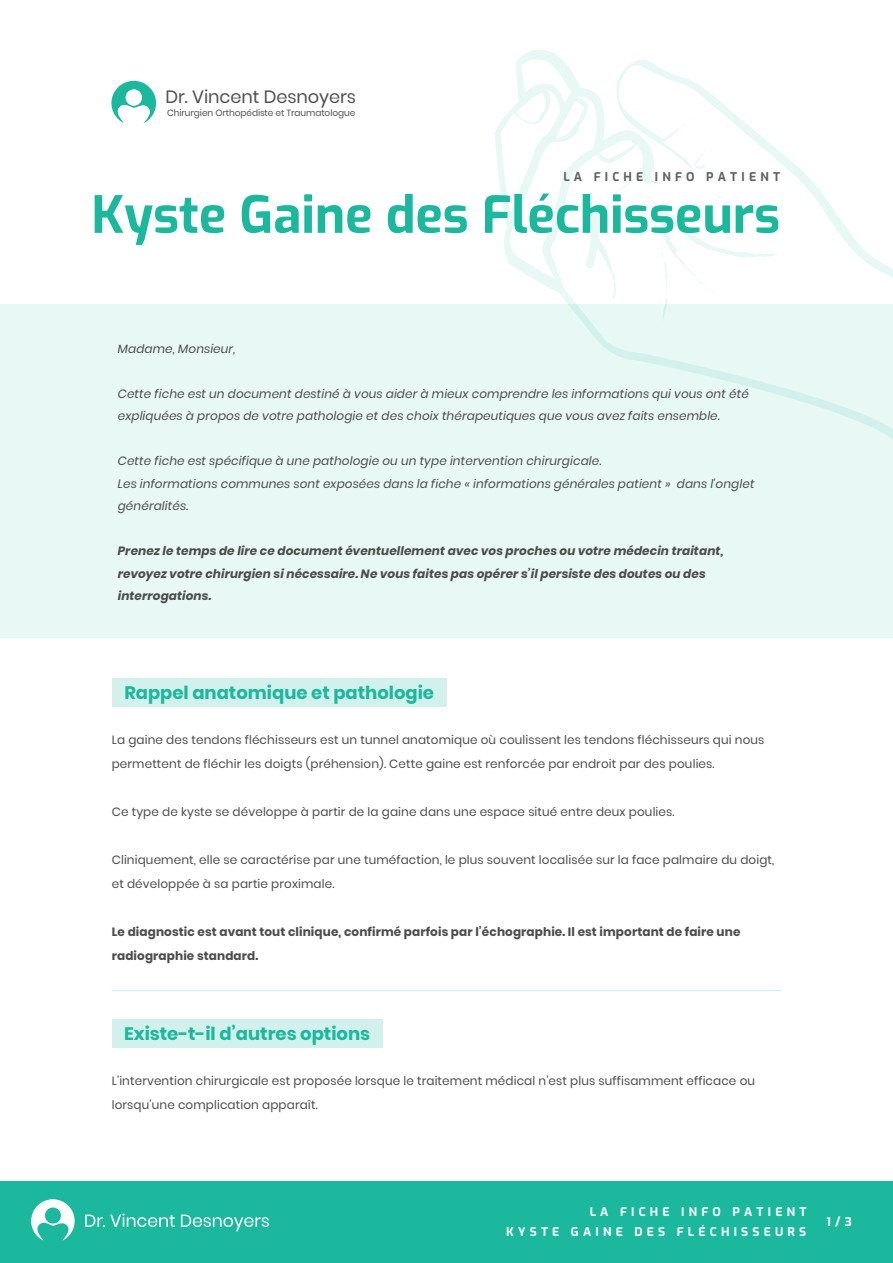
<style>
.page{position:relative;width:893px;height:1263px;background:#fff}
.page>*{position:absolute;margin:0;border:0;box-sizing:border-box;transform-origin:0 0}
.t1{font:100 51px "Exo";color:#1bb89d}
.t2{font:700 18px "Poppins";color:#1bb89d}
.t3{font:17.7px "Poppins";letter-spacing:-.005em;color:#515151}
.t4{font:12px/24px "Poppins";letter-spacing:.01em;color:#4c4c4c}
.t5{font:italic 12px/22.5px "Poppins";letter-spacing:.01em;color:#4c4c4c}
.t6{font:italic 700 12px/22.5px "Poppins";letter-spacing:.01em;color:#4c4c4c}
.t7{font:700 12px/24px "Poppins";letter-spacing:.01em;color:#4c4c4c}
.t8{font:100 12px/19.5px "Exo";letter-spacing:.35em;color:#fff;text-align:right}
.t9{font:100 12px "Exo";letter-spacing:.35em;color:#606060}
.t10{font:9px "Poppins";letter-spacing:-.01em;color:#515151}
</style>
<div class="page">
<svg style="left:111px;top:81px;width:45px;height:42px"></svg>
<div style="left:126px;top:89px;width:16px;height:17px;background:#fff;border-radius:50%"></div>
<div style="left:0;top:304px;width:893px;height:334px;background:#e8f8f5"></div>
<div style="left:112px;top:678px;width:334px;height:29px;background:#d2f1ec"></div>
<hr style="left:112px;top:990px;width:669px;height:1px;background:#1bb99f">
<div style="left:112px;top:1019px;width:271px;height:29px;background:#d2f1ec"></div>
<div style="left:0;top:1181px;width:893px;height:82px;background:#1bb89d"></div>
<svg style="left:85px;top:1213px;width:90px;height:14px"></svg>
<svg style="left:181px;top:1214px;width:88px;height:17px"></svg>
<svg style="left:31px;top:1199px;width:44px;height:42px"></svg>
<svg style="left:495px;top:50px;width:398px;height:389px"></svg>
<svg style="left:624px;top:203px;width:155px;height:126px"></svg>
<h3 class="t3" style="left:166px;top:86px;width:192px">Dr. Vincent Desnoyers</h3>
<p class="t10" style="left:167px;top:107px;width:190px">Chirurgien Orthopédiste et Traumatologue</p>
<p class="t9" style="left:563px;top:168px;width:218px">LA FICHE INFO PATIENT</p>
<h1 class="t1" style="left:91px;top:177px;width:690px">Kyste Gaine des Fléchisseurs</h1>
<p class="t5" style="left:118px;top:338px;width:119px">Madame, Monsieur,</p>
<p class="t5" style="left:118px;top:383px;width:633px">Cette fiche est un document destiné à vous aider à mieux comprendre les informations qui vous ont été expliquées à propos de votre pathologie et des choix thérapeutiques que vous avez faits ensemble.</p>
<p class="t5" style="left:118px;top:450px;width:638px">Cette fiche est spécifique à une pathologie ou un type intervention chirurgicale.<br>Les informations communes sont exposées dans la fiche « informations générales patient » dans l’onglet généralités.</p>
<p class="t6" style="left:118px;top:540px;width:607px">Prenez le temps de lire ce document éventuellement avec vos proches ou votre médecin traitant, revoyez votre chirurgien si nécessaire. Ne vous faites pas opérer s’il persiste des doutes ou des interrogations.</p>
<h2 class="t2" style="left:124px;top:683px;width:311px">Rappel anatomique et pathologie</h2>
<p class="t4" style="left:112px;top:727px;width:654px">La gaine des tendons fléchisseurs est un tunnel anatomique où coulissent les tendons fléchisseurs qui nous permettent de fléchir les doigts (préhension). Cette gaine est renforcée par endroit par des poulies.</p>
<p class="t4" style="left:112px;top:799px;width:564px">Ce type de kyste se développe à partir de la gaine dans une espace situé entre deux poulies.</p>
<p class="t4" style="left:112px;top:847px;width:664px">Cliniquement, elle se caractérise par une tuméfaction, le plus souvent localisée sur la face palmaire du doigt, et développée à sa partie proximale.</p>
<p class="t7" style="left:112px;top:919px;width:630px">Le diagnostic est avant tout clinique, confirmé parfois par l’échographie. Il est important de faire une radiographie standard.</p>
<h2 class="t2" style="left:124px;top:1024px;width:248px">Existe-t-il d’autres options</h2>
<p class="t4" style="left:112px;top:1068px;width:645px">L’intervention chirurgicale est proposée lorsque le traitement médical n’est plus suffisamment efficace ou lorsqu’une complication apparaît.</p>
<p class="t8" style="left:506px;top:1202px;width:302px">LA FICHE INFO PATIENT<br>KYSTE GAINE DES FLÉCHISSEURS</p>
<p class="t8" style="left:827px;top:1212px;width:27px">1/3</p>
</div>
